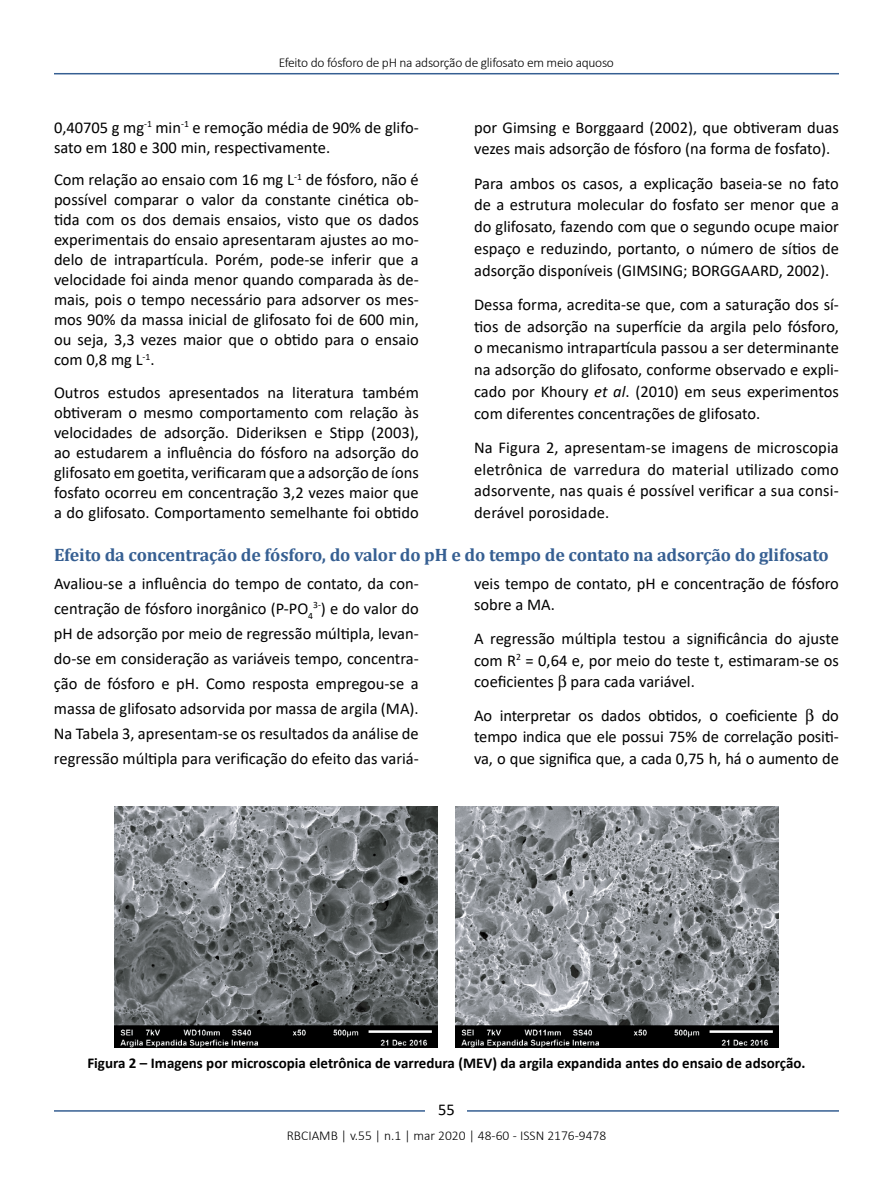
<style>
.page{position:relative;width:893px;height:1191px;background:#fff}
.page>*{position:absolute;margin:0;border:0;box-sizing:border-box;transform-origin:0 0}
.t1{font:700 18px "Cambria";letter-spacing:-.01em;color:#365f92}
.t2{font:16.5px/20px "Calibri";color:#000;text-align:justify}
.t3{font:700 15px "Calibri";color:#000}
.t4{font:300 13.5px "Calibri";letter-spacing:-.02em;color:#000}
.t5{font:300 13.5px "Calibri";color:#000}
.s1{font-style:italic}
</style>
<div class="page">
<hr style="left:54px;top:73px;width:785px;height:1px;background:#365f92">
<hr style="left:54px;top:1110px;width:785px;height:1px;background:#365f92">
<div style="left:426px;top:1096px;width:41px;height:26px;background:#fff"></div>
<img style="left:115px;top:806px;width:322px;height:241px">
<img style="left:456px;top:806px;width:322px;height:241px">
<p class="t4" style="left:279px;top:54px;width:337px">Efeito do fósforo de pH na adsorção de glifosato em meio aquoso</p>
<p class="t2" style="left:54px;top:117px;width:366px">0,40705 g mg<sup>-1</sup> min<sup>-1</sup> e remoção média de 90% de glifo&shy;sato em 180 e 300 min, respectivamente.</p>
<p class="t2" style="left:54px;top:169px;width:366px">Com relação ao ensaio com 16 mg L<sup>-1</sup> de fósforo, não é possível comparar o valor da constante cinética ob&shy;tida com os dos demais ensaios, visto que os dados experimentais do ensaio apresentaram ajustes ao mo&shy;delo de intrapartícula. Porém, pode-se inferir que a velocidade foi ainda menor quando comparada às de&shy;mais, pois o tempo necessário para adsorver os mes&shy;mos 90% da massa inicial de glifosato foi de 600 min, ou seja, 3,3 vezes maior que o obtido para o ensaio com 0,8 mg L<sup>-1</sup>.</p>
<p class="t2" style="left:54px;top:382px;width:366px">Outros estudos apresentados na literatura também obtiveram o mesmo comportamento com relação às velocidades de adsorção. Dideriksen e Stipp (2003), ao estudarem a influência do fósforo na adsorção do glifosato em goetita, verificaram que a adsorção de íons fosfato ocorreu em concentração 3,2 vezes maior que a do glifosato. Comportamento semelhante foi obtido</p>
<p class="t2" style="left:474px;top:116px;width:366px;line-height:21.8px">por Gimsing e Borggaard (2002), que obtiveram duas vezes mais adsorção de fósforo (na forma de fosfato).</p>
<p class="t2" style="left:474px;top:172px;width:366px;line-height:21.8px">Para ambos os casos, a explicação baseia-se no fato de a estrutura molecular do fosfato ser menor que a do glifosato, fazendo com que o segundo ocupe maior espaço e reduzindo, portanto, o número de sítios de adsorção disponíveis (GIMSING; BORGGAARD, 2002).</p>
<p class="t2" style="left:474px;top:293px;width:366px;line-height:21.8px">Dessa forma, acredita-se que, com a saturação dos sí&shy;tios de adsorção na superfície da argila pelo fósforo, o mecanismo intrapartícula passou a ser determinante na adsorção do glifosato, conforme observado e expli&shy;cado por Khoury <span class="s1">et al</span>. (2010) em seus experimentos com diferentes concentrações de glifosato.</p>
<p class="t2" style="left:474px;top:436px;width:366px;line-height:21.8px">Na Figura 2, apresentam-se imagens de microscopia eletrônica de varredura do material utilizado como adsorvente, nas quais é possível verificar a sua consi&shy;derável porosidade.</p>
<p class="t1" style="left:54px;top:542px;width:776px">Efeito da concentração de fósforo, do valor do pH e do tempo de contato na adsorção do glifosato</p>
<p class="t2" style="left:54px;top:570px;width:366px;line-height:24.9px">Avaliou-se a influência do tempo de contato, da con&shy;centração de fósforo inorgânico (P-PO<sub>4</sub><sup>3-</sup>) e do valor do pH de adsorção por meio de regressão múltipla, levan&shy;do-se em consideração as variáveis tempo, concentra&shy;ção de fósforo e pH. Como resposta empregou-se a massa de glifosato adsorvida por massa de argila (MA).<br>Na Tabela 3, apresentam-se os resultados da análise de regressão múltipla para verificação do efeito das variá-</p>
<p class="t2" style="left:474px;top:572px;width:366px;line-height:21.3px">veis tempo de contato, pH e concentração de fósforo sobre a MA.</p>
<p class="t2" style="left:474px;top:627px;width:366px;line-height:21.3px">A regressão múltipla testou a significância do ajuste com R<sup>2</sup> = 0,64 e, por meio do teste t, estimaram-se os coeficientes para cada variável.</p>
<p class="t2" style="left:474px;top:705px;width:325px">Ao interpretar os dados obtidos, o coeficiente</p>
<p class="t2" style="left:474px;top:704px;width:366px;line-height:21.3px;text-indent:348px">do tempo indica que ele possui 75% de correlação positi&shy;va, o que significa que, a cada 0,75 h, há o aumento de</p>
<p class="t3" style="left:87px;top:1052px;width:720px">Figura 2 – Imagens por microscopia eletrônica de varredura (MEV) da argila expandida antes do ensaio de adsorção.</p>
<p class="t2" style="left:438px;top:1099px;width:18px">55</p>
<p class="t5" style="left:287px;top:1126px;width:321px">RBCIAMB | v.55 | n.1 | mar 2020 | 48-60 - ISSN 2176-9478</p>
</div>
